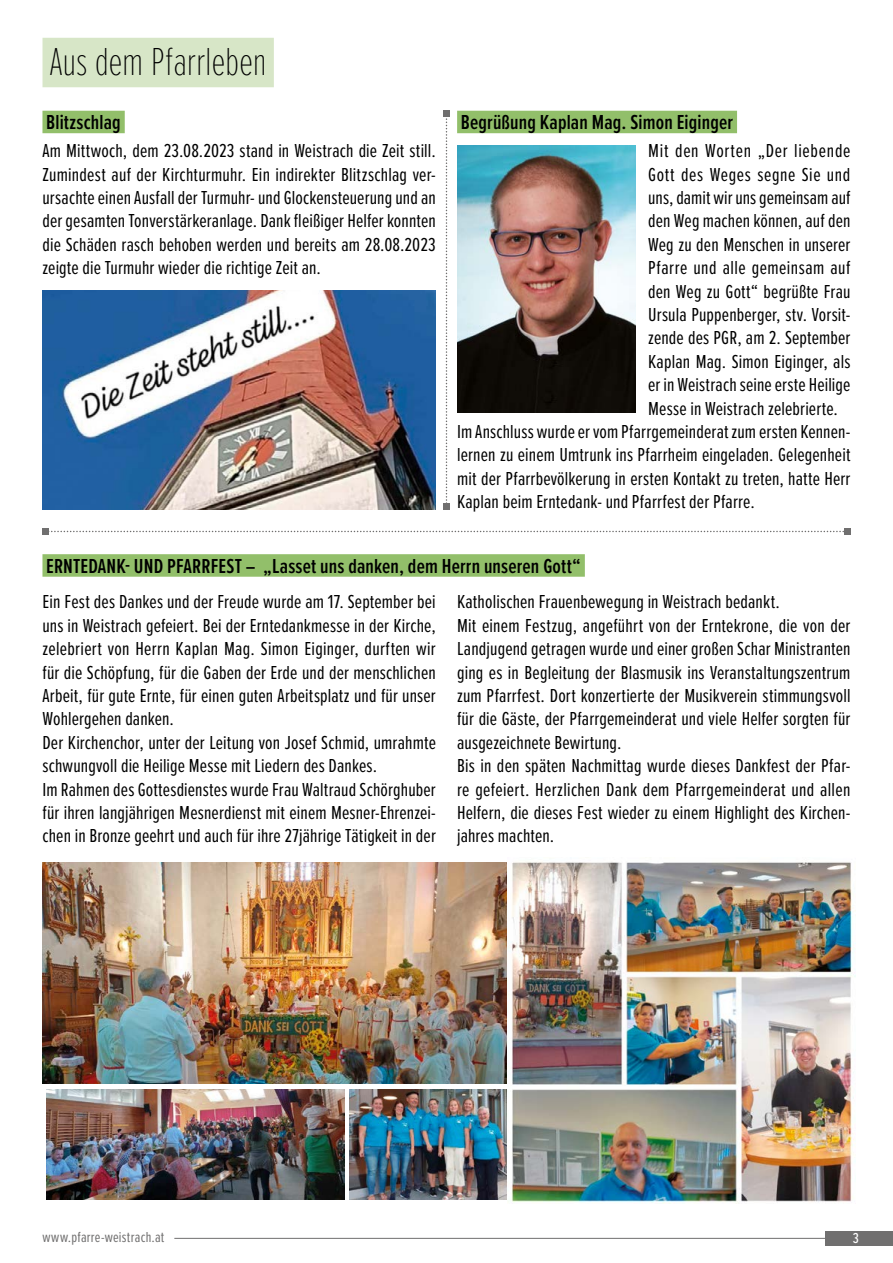
<style>
.page{position:relative;width:893px;height:1263px;background:#fff}
.page>*{position:absolute;margin:0;border:0;box-sizing:border-box;transform-origin:0 0}
.t1{font:100 40.5px "Proxima Nova Ex Cn";letter-spacing:-.005em;color:#000}
.t2{font:600 21px "Proxima Nova Ex Cn";letter-spacing:.01em;color:#000}
.t3{font:19.5px/23.4px "Proxima Nova Ex Cn";letter-spacing:.01em;color:#000}
.t4{font:19.5px "Proxima Nova Ex Cn";letter-spacing:.035em;color:#000}
.t5{font:19.5px "Proxima Nova Ex Cn";letter-spacing:.03em;color:#000}
.t6{font:15px "Proxima Nova Ex Cn";letter-spacing:.015em;color:#706f6f}
.t7{font:500 15px "Proxima Nova Ex Cn";color:#fff}
</style>
<div class="page">
<div style="left:43px;top:38px;width:231px;height:49px;background:#d7e6c7"></div>
<div style="left:42px;top:111px;width:83px;height:22px;background:#92bf6a"></div>
<div style="left:42px;top:554px;width:543px;height:23px;background:#92bf6a"></div>
<div style="left:457px;top:111px;width:280px;height:22px;background:#92bf6a"></div>
<img style="left:43px;top:290px;width:393px;height:219px">
<svg style="left:43px;top:528px;width:807px;height:6px"></svg>
<svg style="left:443px;top:111px;width:6px;height:398px"></svg>
<img style="left:457px;top:146px;width:178px;height:267px">
<img style="left:43px;top:863px;width:464px;height:221px">
<img style="left:47px;top:1089px;width:298px;height:110px">
<img style="left:350px;top:1089px;width:157px;height:110px">
<img style="left:508px;top:862px;width:348px;height:342px">
<hr style="left:174px;top:1238px;width:719px;height:1px;background:#706f6f">
<div style="left:825px;top:1231px;width:68px;height:15px;background:#706f6f"></div>
<h1 class="t1" style="left:50px;top:32px;width:218px">Aus dem Pfarrleben</h1>
<p class="t2" style="left:46px;top:107px;width:76px">Blitzschlag</p>
<p class="t3" style="left:42px;top:138px;width:395px;text-align:justify">Am Mittwoch, dem 23.08.2023 stand in Weistrach die Zeit still.<br>Zumindest auf der Kirchturmuhr. Ein indirekter Blitzschlag ver&shy;ursachte einen Ausfall der Turmuhr- und Glockensteuerung und an der gesamten Tonverstärkeranlage. Dank fleißiger Helfer konnten die Schäden rasch behoben werden und bereits am 28.08.2023 zeigte die Turmuhr wieder die richtige Zeit an.</p>
<p class="t2" style="left:461px;top:107px;width:274px">Begrüßung Kaplan Mag. Simon Eiginger</p>
<p class="t4" style="left:648px;top:136px;width:204px">Mit den Worten „Der liebende</p>
<p class="t5" style="left:648px;top:160px;width:204px">Gott des Weges segne Sie und</p>
<p class="t3" style="left:648px;top:185px;width:204px">uns, damit wir uns gemeinsam auf</p>
<p class="t3" style="left:648px;top:208px;width:204px">den Weg machen können, auf den</p>
<p class="t3" style="left:648px;top:232px;width:204px">Weg zu den Menschen in unserer</p>
<p class="t3" style="left:648px;top:255px;width:204px">Pfarre und alle gemeinsam auf</p>
<p class="t3" style="left:648px;top:279px;width:204px">den Weg zu Gott“ begrüßte Frau</p>
<p class="t3" style="left:648px;top:302px;width:204px">Ursula Puppenberger, stv. Vorsit-</p>
<p class="t3" style="left:648px;top:325px;width:204px">zende des PGR, am 2. September</p>
<p class="t3" style="left:648px;top:349px;width:204px">Kaplan Mag. Simon Eiginger, als</p>
<p class="t3" style="left:648px;top:372px;width:204px">er in Weistrach seine erste Heilige</p>
<p class="t3" style="left:648px;top:396px;width:191px">Messe in Weistrach zelebrierte.</p>
<p class="t3" style="left:457px;top:419px;width:395px">Im Anschluss wurde er vom Pfarrgemeinderat zum ersten Kennen-</p>
<p class="t3" style="left:457px;top:442px;width:395px">lernen zu einem Umtrunk ins Pfarrheim eingeladen. Gelegenheit</p>
<p class="t3" style="left:457px;top:466px;width:395px">mit der Pfarrbevölkerung in ersten Kontakt zu treten, hatte Herr</p>
<p class="t3" style="left:457px;top:489px;width:299px">Kaplan beim Erntedank- und Pfarrfest der Pfarre.</p>
<p class="t2" style="left:46px;top:551px;width:536px">ERNTEDANK- UND PFARRFEST – „Lasset uns danken, dem Herrn unseren Gott“</p>
<p class="t3" style="left:42px;top:589px;width:395px">Ein Fest des Dankes und der Freude wurde am 17. September bei uns in Weistrach gefeiert. Bei der Erntedankmesse in der Kirche, zelebriert von Herrn Kaplan Mag. Simon Eiginger, durften wir für die Schöpfung, für die Gaben der Erde und der menschlichen Arbeit, für gute Ernte, für einen guten Arbeitsplatz und für unser Wohlergehen danken.<br>Der Kirchenchor, unter der Leitung von Josef Schmid, umrahmte schwungvoll die Heilige Messe mit Liedern des Dankes.<br>Im Rahmen des Gottesdienstes wurde Frau Waltraud Schörghuber für ihren langjährigen Mesnerdienst mit einem Mesner-Ehrenzei&shy;chen in Bronze geehrt und auch für ihre 27jährige Tätigkeit in der</p>
<p class="t3" style="left:457px;top:589px;width:395px">Katholischen Frauenbewegung in Weistrach bedankt.<br>Mit einem Festzug, angeführt von der Erntekrone, die von der Landjugend getragen wurde und einer großen Schar Ministranten ging es in Begleitung der Blasmusik ins Veranstaltungszentrum zum Pfarrfest. Dort konzertierte der Musikverein stimmungsvoll für die Gäste, der Pfarrgemeinderat und viele Helfer sorgten für ausgezeichnete Bewirtung.<br>Bis in den späten Nachmittag wurde dieses Dankfest der Pfar&shy;re gefeiert. Herzlichen Dank dem Pfarrgemeinderat und allen Helfern, die dieses Fest wieder zu einem Highlight des Kirchen&shy;jahres machten.</p>
<p class="t6" style="left:43px;top:1226px;width:123px">www.pfarre-weistrach.at</p>
<p class="t7" style="left:853px;top:1227px;width:8px">3</p>
</div>
